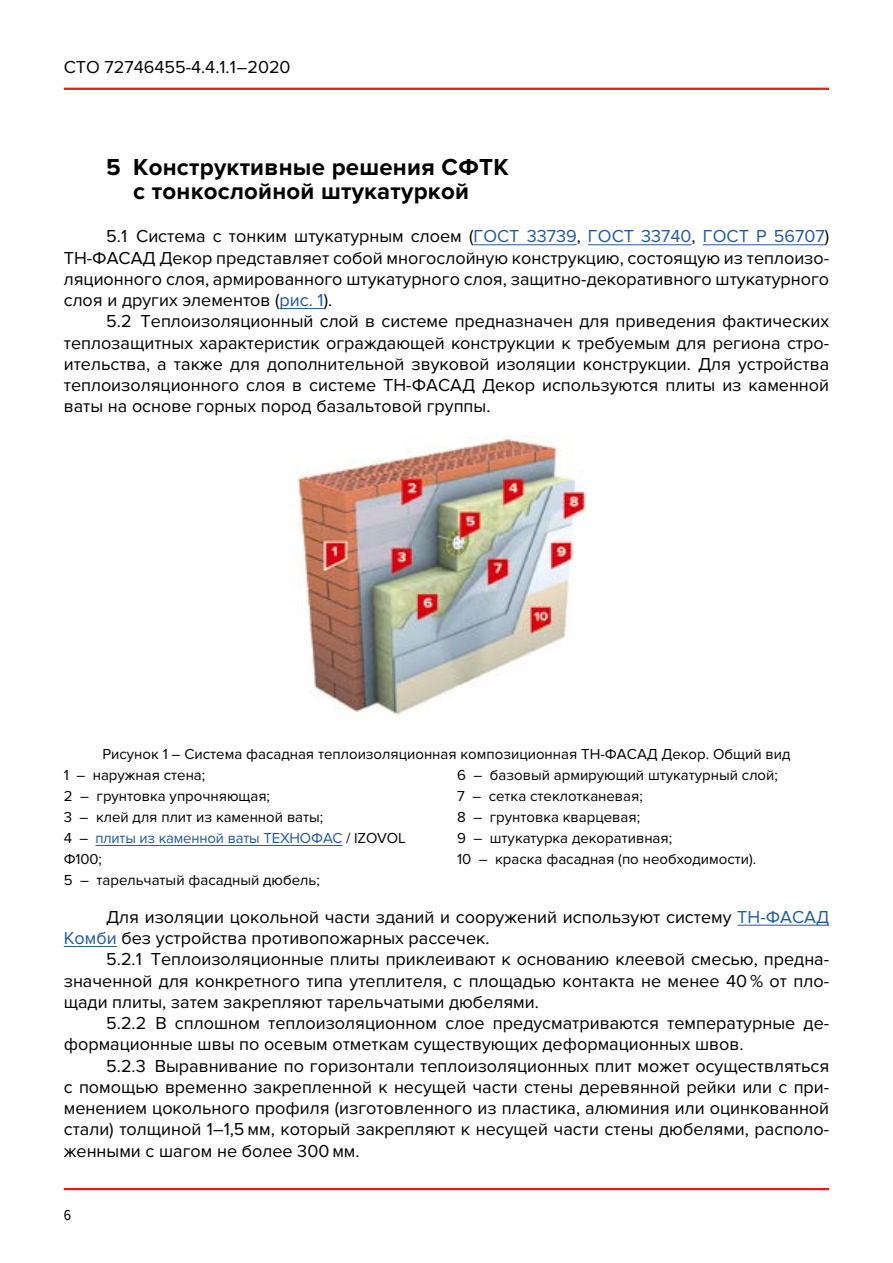
<style>
.page{position:relative;width:893px;height:1263px;background:#fff}
.page>*{position:absolute;margin:0;border:0;box-sizing:border-box;transform-origin:0 0}
.t1{font:700 24px/24px "Proxima Nova";letter-spacing:.01em;color:#000;text-align:center}
.t2{font:18px/21.3px "Proxima Nova";color:#000;text-align:justify}
.t3{font:15px/21px "Proxima Nova";color:#000}
.t4{font:15px "Proxima Nova Cond";color:#000}
.s1{color:#22599b}
</style>
<div class="page">
<hr style="left:64px;top:88px;width:765px;height:2px;background:#e11f18">
<hr style="left:64px;top:1188px;width:765px;height:2px;background:#e11f18">
<hr style="left:473px;top:245px;width:104px;height:1px;background:#22599b">
<hr style="left:588px;top:245px;width:104px;height:1px;background:#22599b">
<hr style="left:703px;top:245px;width:122px;height:1px;background:#22599b">
<hr style="left:280px;top:308px;width:44px;height:1px;background:#22599b">
<hr style="left:737px;top:925px;width:92px;height:1px;background:#22599b">
<hr style="left:64px;top:946px;width:53px;height:1px;background:#22599b">
<hr style="left:95px;top:845px;width:247px;height:1px;background:#22599b">
<img style="left:295px;top:437px;width:292px;height:281px">
<p class="t2" style="left:64px;top:57px;width:228px">СТО 72746455-4.4.1.1–2020</p>
<h1 class="t1" style="left:106px;top:155px;width:404px">5 Конструктивные решения СФТК с тонкослойной штукатуркой</h1>
<p class="t2" style="left:64px;top:226px;width:767px;text-indent:43px">5.1 Система с тонким штукатурным слоем (<span class="s1">ГОСТ 33739</span>, <span class="s1">ГОСТ 33740</span>, <span class="s1">ГОСТ Р 56707</span>)<br>ТН-ФАСАД Декор представляет собой многослойную конструкцию, состоящую из теплоизо&shy;ляционного слоя, армированного штукатурного слоя, защитно-декоративного штукатурного слоя и других элементов (<span class="s1">рис. 1</span>).</p>
<p class="t2" style="left:64px;top:311px;width:767px;text-indent:43px">5.2 Теплоизоляционный слой в системе предназначен для приведения фактических теплозащитных характеристик ограждающей конструкции к требуемым для региона стро&shy;ительства, а также для дополнительной звуковой изоляции конструкции. Для устройства теплоизоляционного слоя в системе ТН-ФАСАД Декор используются плиты из каменной ваты на основе горных пород базальтовой группы.</p>
<p class="t3" style="left:64px;top:744px;width:728px;text-indent:39px">Рисунок 1 – Система фасадная теплоизоляционная композиционная ТН-ФАСАД Декор. Общий вид 1 – наружная стена;<br>2 – грунтовка упрочняющая;<br>3 – клей для плит из каменной ваты;<br>4 – <span class="s1">плиты из каменной ваты ТЕХНОФАС</span> / IZOVOL<br>Ф100;<br>5 – тарельчатый фасадный дюбель;</p>
<p class="t3" style="left:457px;top:765px;width:322px">6 – базовый армирующий штукатурный слой;<br>7 – сетка стеклотканевая;<br>8 – грунтовка кварцевая;<br>9 – штукатурка декоративная;<br>10 – краска фасадная (по необходимости).</p>
<p class="t2" style="left:64px;top:906px;width:767px;text-indent:43px">Для изоляции цокольной части зданий и сооружений используют систему <span class="s1">ТН-ФАСАД<br>Комби</span> без устройства противопожарных рассечек.</p>
<p class="t2" style="left:64px;top:949px;width:767px;text-indent:43px">5.2.1 Теплоизоляционные плиты приклеивают к основанию клеевой смесью, предна&shy;значенной для конкретного типа утеплителя, с площадью контакта не менее 40 % от пло&shy;щади плиты, затем закрепляют тарельчатыми дюбелями.</p>
<p class="t2" style="left:64px;top:1013px;width:767px;text-indent:43px">5.2.2 В сплошном теплоизоляционном слое предусматриваются температурные де&shy;формационные швы по осевым отметкам существующих деформационных швов.</p>
<p class="t2" style="left:64px;top:1055px;width:767px;text-indent:43px">5.2.3 Выравнивание по горизонтали теплоизоляционных плит может осуществляться с помощью временно закрепленной к несущей части стены деревянной рейки или с при&shy;менением цокольного профиля (изготовленного из пластика, алюминия или оцинкованной стали) толщиной 1–1,5 мм, который закрепляют к несущей части стены дюбелями, располо&shy;женными с шагом не более 300 мм.</p>
<p class="t4" style="left:64px;top:1207px;width:9px">6</p>
</div>
